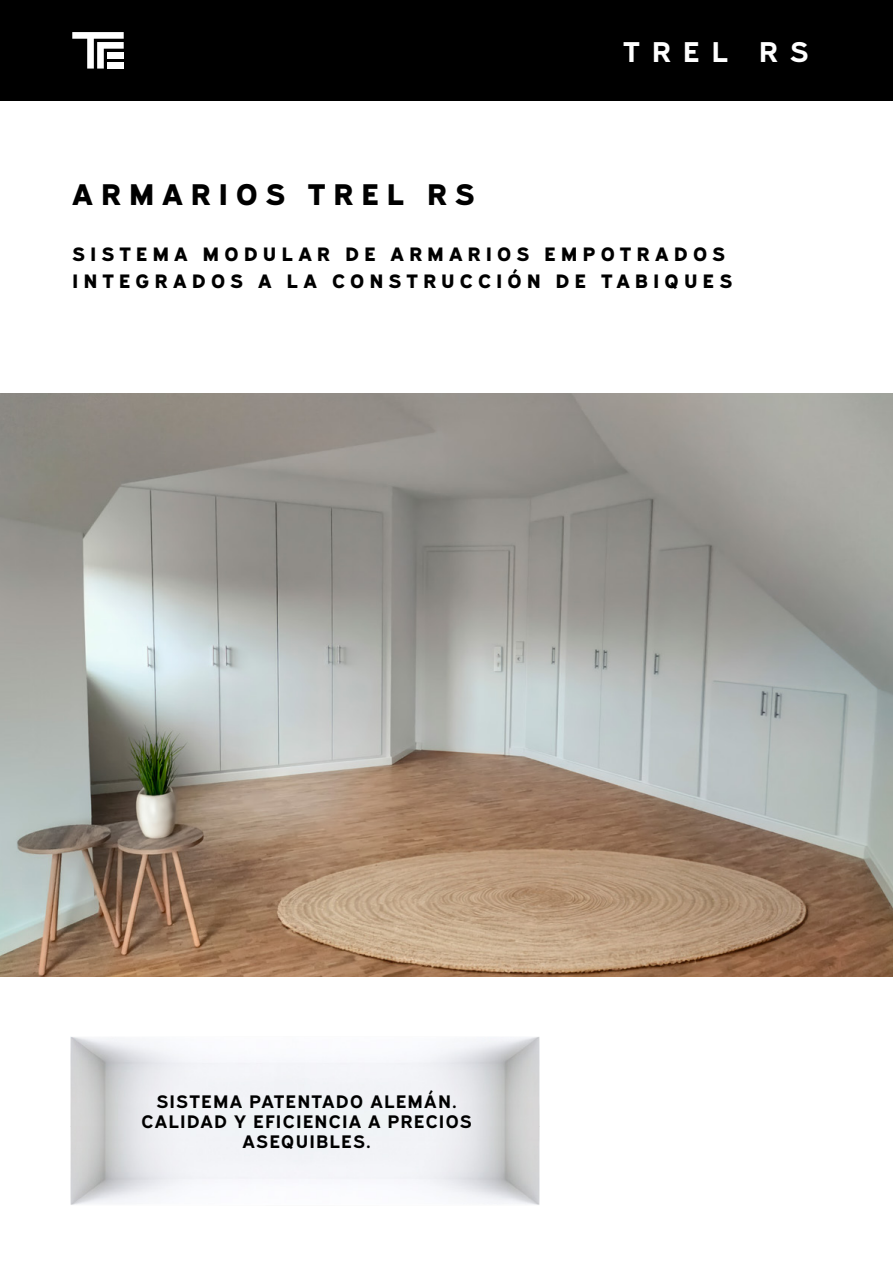
<style>
.page{position:relative;width:893px;height:1263px;background:#fff}
.page>*{position:absolute;margin:0;border:0;box-sizing:border-box;transform-origin:0 0}
.t1{font:30px "Expressway Xb";letter-spacing:.25em;color:#000}
.t2{font:700 28.8px "Expressway Rg";letter-spacing:.41em;color:#fff}
.t3{font:19.5px/27px "Expressway Xb";letter-spacing:.25em;color:#000}
.t4{font:700 18.15px/20.1px "Expressway Rg";letter-spacing:.06em;color:#000;text-align:center}
</style>
<div class="page">
<div style="left:0;top:0;width:893px;height:101px;background:#000"></div>
<svg style="left:72px;top:32px;width:52px;height:37px"></svg>
<div style="left:107px;top:52px;width:17px;height:7px;background:#fff"></div>
<div style="left:107px;top:62px;width:17px;height:7px;background:#fff"></div>
<img style="left:0;top:393px;width:893px;height:583px">
<img style="left:70px;top:1037px;width:470px;height:168px">
<h1 class="t1" style="left:72px;top:170px;width:404px">ARMARIOS TREL RS</h1>
<h2 class="t2" style="left:623px;top:29px;width:187px">TREL RS</h2>
<p class="t3" style="left:72px;top:239px;width:661px">SISTEMA MODULAR DE ARMARIOS EMPOTRADOS<br>INTEGRADOS A LA CONSTRUCCIÓN DE TABIQUES</p>
<p class="t4" style="left:141px;top:1089px;width:332px">SISTEMA PATENTADO ALEMÁN.<br>CALIDAD Y EFICIENCIA A PRECIOS<br>ASEQUIBLES.</p>
</div>
